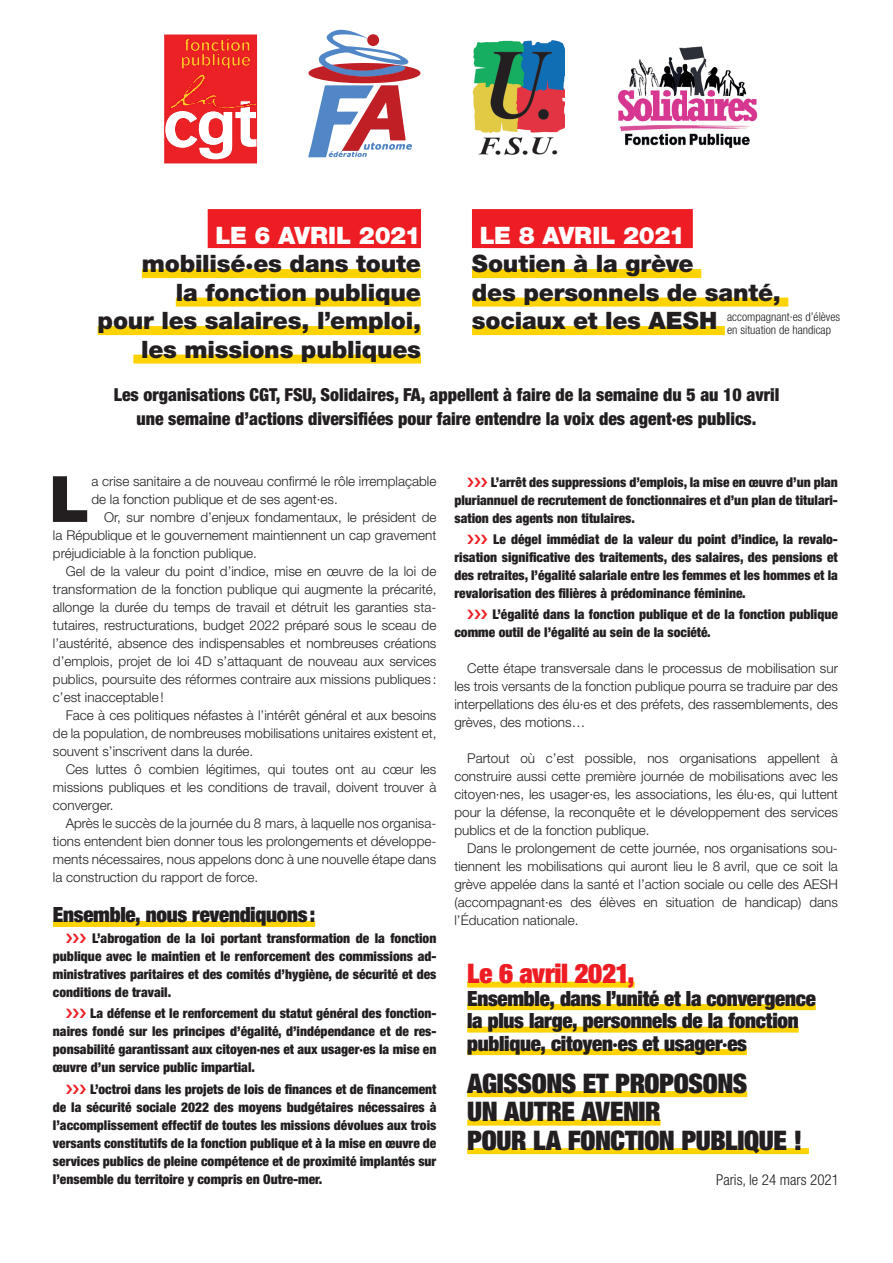
<style>
.page{position:relative;width:893px;height:1263px;background:#fff}
.page>*{position:absolute;margin:0;border:0;box-sizing:border-box;transform-origin:0 0}
.t1{font:900 63.9px "Helvetica Neue LT Std";color:#231f20}
.UGFF-CORPS__PREMIER{font:900 condensed 27px "Helvetica Neue LT Std";letter-spacing:-.015em;color:#231f20}
.UGFF-CORPS__PREMIER-2{font:900 condensed 27px "Helvetica Neue LT Std";letter-spacing:-.015em;color:#ee1d23}
.UGFF-CORPS__PREMIER-3{font:900 24px "Helvetica Neue LT Std";letter-spacing:-.01em;color:#231f20}
.UGFF-CORPS__PREMIER-4{font:900 24px "Helvetica Neue LT Std";letter-spacing:-.015em;color:#fff}
.UGFF-CORPS__PREMIER-5{font:900 condensed 21px "Helvetica Neue LT Std";letter-spacing:-.01em;color:#231f20}
.t2{font:900 condensed 17.85px/23.9px "Helvetica Neue LT Std";color:#231f20;text-align:center}
.t3{font:300 condensed 15px "Helvetica Neue LT Std";color:#231f20}
.t4{font:300 13.5px/18px "Helvetica Neue LT Std";color:#231f20;text-align:justify}
.t5{font:900 condensed 13.5px/18px "Helvetica Neue LT Std";color:#231f20;text-align:justify}
.t6{font:300 condensed 12px "Helvetica Neue LT Std";color:#231f20}
</style>
<div class="page">
<div style="left:165px;top:35px;width:92px;height:128px;background:#ec2125"></div>
<svg style="left:164px;top:38px;width:93px;height:122px"></svg>
<img style="left:472px;top:40px;width:93px;height:115px">
<img style="left:618px;top:46px;width:140px;height:102px">
<div style="left:53px;top:921px;width:262px;height:6px;background:#fed304"></div>
<div style="left:467px;top:981px;width:167px;height:6px;background:#fed304"></div>
<div style="left:467px;top:1004px;width:349px;height:6px;background:#fed304"></div>
<div style="left:467px;top:1026px;width:332px;height:6px;background:#fed304"></div>
<div style="left:467px;top:1049px;width:280px;height:6px;background:#fed304"></div>
<div style="left:467px;top:1091px;width:280px;height:6px;background:#fed304"></div>
<div style="left:467px;top:1119px;width:194px;height:6px;background:#fed304"></div>
<div style="left:467px;top:1148px;width:342px;height:6px;background:#fed304"></div>
<svg style="left:308px;top:29px;width:113px;height:128px"></svg>
<div style="left:208px;top:209px;width:213px;height:39px;background:#ee1d23"></div>
<div style="left:142px;top:269px;width:279px;height:9px;background:#fed304"></div>
<div style="left:176px;top:298px;width:245px;height:9px;background:#fed304"></div>
<div style="left:98px;top:326px;width:323px;height:9px;background:#fed304"></div>
<div style="left:133px;top:355px;width:288px;height:9px;background:#fed304"></div>
<div style="left:472px;top:209px;width:221px;height:39px;background:#ee1d23"></div>
<div style="left:472px;top:269px;width:229px;height:9px;background:#fed304"></div>
<div style="left:472px;top:298px;width:316px;height:9px;background:#fed304"></div>
<div style="left:472px;top:326px;width:253px;height:9px;background:#fed304"></div>
<p class="UGFF-CORPS__PREMIER-4" style="left:215px;top:221px;width:207px">LE 6 AVRIL 2021</p>
<p class="UGFF-CORPS__PREMIER-3" style="left:142px;top:249px;width:281px">mobilisé·es dans toute</p>
<p class="UGFF-CORPS__PREMIER-3" style="left:176px;top:278px;width:247px">la fonction publique</p>
<p class="UGFF-CORPS__PREMIER-3" style="left:98px;top:306px;width:325px">pour les salaires, l’emploi,</p>
<p class="UGFF-CORPS__PREMIER-3" style="left:141px;top:335px;width:281px">les missions publiques</p>
<p class="UGFF-CORPS__PREMIER-4" style="left:480px;top:221px;width:207px">LE 8 AVRIL 2021</p>
<p class="UGFF-CORPS__PREMIER-3" style="left:472px;top:249px;width:223px">Soutien à la grève</p>
<p class="UGFF-CORPS__PREMIER-3" style="left:472px;top:278px;width:310px">des personnels de santé,</p>
<p class="UGFF-CORPS__PREMIER-3" style="left:472px;top:306px;width:247px">sociaux et les AESH</p>
<p class="t6" style="left:727px;top:310px;width:115px">accompagnant·es d’élèves</p>
<p class="t6" style="left:727px;top:323px;width:105px">en situation de handicap</p>
<p class="t2" style="left:114px;top:382px;width:667px">Les organisations CGT, FSU, Solidaires, FA, appellent à faire de la semaine du 5 au 10 avril une semaine d’actions diversifiées pour faire entendre la voix des agent·es publics.</p>
<p class="t1" style="left:49px;top:461px;width:42px">L</p>
<p class="t4" style="left:91px;top:472px;width:346px">a crise sanitaire a de nouveau confirmé le rôle irremplaçable de la fonction publique et de ses agent·es.</p>
<p class="t4" style="left:53px;top:508px;width:385px;text-indent:51px">Or, sur nombre d’enjeux fondamentaux, le président de la République et le gouvernement maintiennent un cap gravement préjudiciable à la fonction publique.</p>
<p class="t4" style="left:53px;top:562px;width:385px;text-indent:13px">Gel de la valeur du point d’indice, mise en œuvre de la loi de transformation de la fonction publique qui augmente la précarité, allonge la durée du temps de travail et détruit les garanties sta&shy;tutaires, restructurations, budget 2022 préparé sous le sceau de l’austérité, absence des indispensables et nombreuses créations d’emplois, projet de loi 4D s’attaquant de nouveau aux services publics, poursuite des réformes contraire aux missions publiques : c’est inacceptable!</p>
<p class="t4" style="left:53px;top:706px;width:385px;text-indent:13px">Face à ces politiques néfastes à l’intérêt général et aux besoins de la population, de nombreuses mobilisations unitaires existent et, souvent s’inscrivent dans la durée.</p>
<p class="t4" style="left:53px;top:760px;width:385px;text-indent:13px">Ces luttes ô combien légitimes, qui toutes ont au cœur les missions publiques et les conditions de travail, doivent trouver à converger.</p>
<p class="t4" style="left:53px;top:814px;width:385px;text-indent:13px">Après le succès de la journée du 8 mars, à laquelle nos organisa&shy;tions entendent bien donner tous les prolongements et développe&shy;ments nécessaires, nous appelons donc à une nouvelle étape dans la construction du rapport de force.</p>
<p class="UGFF-CORPS__PREMIER-5" style="left:53px;top:901px;width:264px">Ensemble, nous revendiquons:</p>
<p class="t5" style="left:53px;top:929px;width:385px;text-indent:39px">L’abrogation de la loi portant transformation de la fonction publique avec le maintien et le renforcement des commissions ad&shy;ministratives paritaires et des comités d’hygiène, de sécurité et des conditions de travail.</p>
<p class="t5" style="left:53px;top:1004px;width:385px;text-indent:37px">La défense et le renforcement du statut général des fonction&shy;naires fondé sur les principes d’égalité, d’indépendance et de res&shy;ponsabilité garantissant aux citoyen·nes et aux usager·es la mise en œuvre d’un service public impartial.</p>
<p class="t5" style="left:53px;top:1079px;width:385px;text-indent:37px">L’octroi dans les projets de lois de finances et de financement de la sécurité sociale 2022 des moyens budgétaires nécessaires à l’accomplissement effectif de toutes les missions dévolues aux trois versants constitutifs de la fonction publique et à la mise en œuvre de services publics de pleine compétence et de proximité implantés sur l’ensemble du territoire y compris en Outre-mer.</p>
<p class="t5" style="left:454px;top:472px;width:385px;text-indent:36px">L’arrêt des suppressions d’emplois, la mise en œuvre d’un plan pluriannuel de recrutement de fonctionnaires et d’un plan de titulari&shy;sation des agents non titulaires.</p>
<p class="t5" style="left:454px;top:529px;width:385px;text-indent:39px">Le dégel immédiat de la valeur du point d’indice, la revalo&shy;risation significative des traitements, des salaires, des pensions et des retraites, l’égalité salariale entre les femmes et les hommes et la revalorisation des filières à prédominance féminine.</p>
<p class="t5" style="left:454px;top:604px;width:385px;text-indent:38px">L’égalité dans la fonction publique et de la fonction publique comme outil de l’égalité au sein de la société.</p>
<p class="t4" style="left:454px;top:658px;width:385px;text-indent:13px">Cette étape transversale dans le processus de mobilisation sur les trois versants de la fonction publique pourra se traduire par des interpellations des élu·es et des préfets, des rassemblements, des grèves, des motions…</p>
<p class="t4" style="left:454px;top:748px;width:385px;text-indent:13px">Partout où c’est possible, nos organisations appellent à construire aussi cette première journée de mobilisations avec les citoyen·nes, les usager·es, les associations, les élu·es, qui luttent pour la défense, la reconquête et le développement des services publics et de la fonction publique.</p>
<p class="t4" style="left:454px;top:838px;width:385px;text-indent:13px">Dans le prolongement de cette journée, nos organisations sou&shy;tiennent les mobilisations qui auront lieu le 8 avril, que ce soit la grève appelée dans la santé et l’action sociale ou celle des AESH (accompagnant·es des élèves en situation de handicap) dans l’Éducation nationale.</p>
<p class="UGFF-CORPS__PREMIER-2" style="left:467px;top:956px;width:169px">Le 6 avril 2021,</p>
<p class="UGFF-CORPS__PREMIER-5" style="left:467px;top:985px;width:350px">Ensemble, dans l’unité et la convergence</p>
<p class="UGFF-CORPS__PREMIER-5" style="left:467px;top:1007px;width:333px">la plus large, personnels de la fonction</p>
<p class="UGFF-CORPS__PREMIER-5" style="left:467px;top:1030px;width:281px">publique, citoyen·es et usager·es</p>
<p class="UGFF-CORPS__PREMIER" style="left:467px;top:1066px;width:282px">AGISSONS ET PROPOSONS</p>
<p class="UGFF-CORPS__PREMIER" style="left:467px;top:1094px;width:195px">UN AUTRE AVENIR</p>
<p class="UGFF-CORPS__PREMIER" style="left:467px;top:1123px;width:337px">POUR LA FONCTION PUBLIQUE !</p>
<p class="t3" style="left:716px;top:1171px;width:124px">Paris, le 24 mars 2021</p>
</div>
